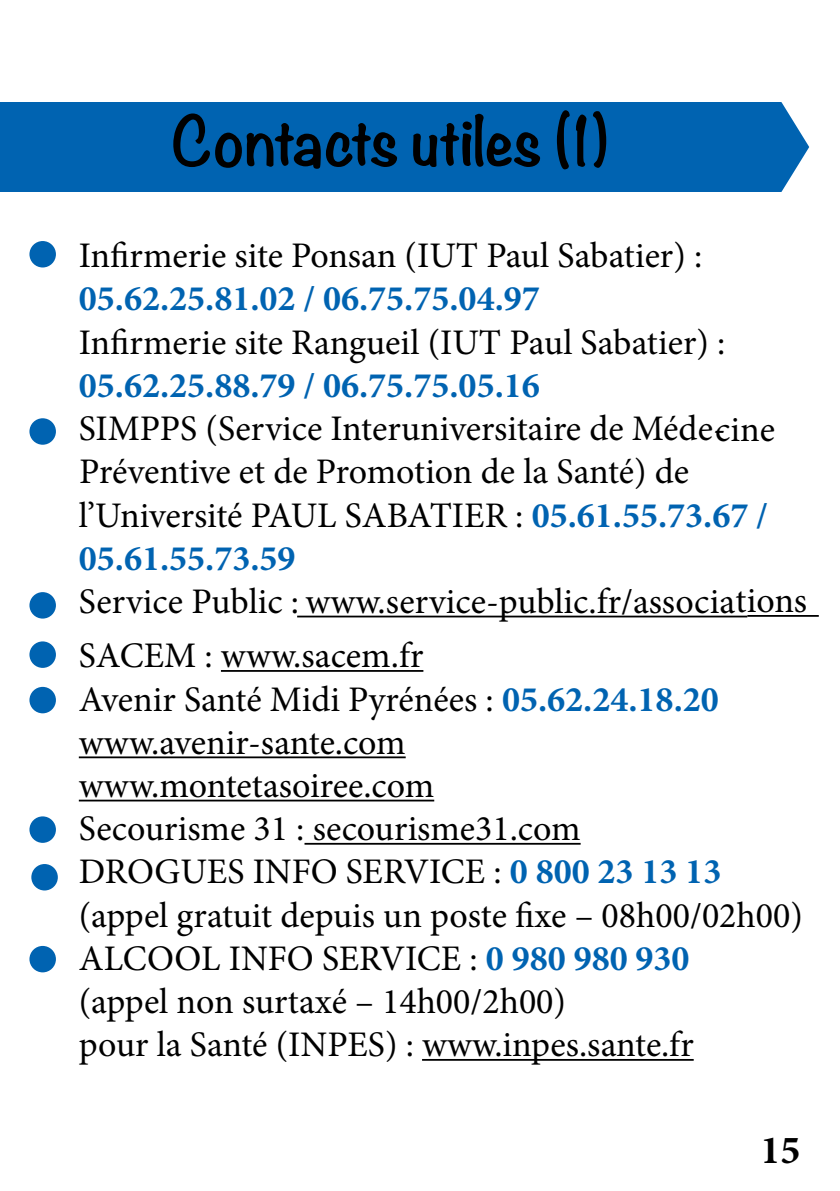
<style>
.page{position:relative;width:840px;height:1191px;background:#fff}
.page>*{position:absolute;margin:0;border:0;box-sizing:border-box;transform-origin:0 0}
.t1{font:700 60px "Noteworthy";letter-spacing:-.005em;color:#000}
.t2{font:700 40px "Minion Pro";color:#000}
.t3{font:36px/43.2px "Minion Pro";color:#000}
.t4{font:700 36px "Minion Pro";color:#0063b1}
.s1{font-weight:700;color:#0063b1}
</style>
<div class="page">
<div style="left:0;top:102px;width:780px;height:90px;background:#0063b1"></div>
<svg style="left:780px;top:102px;width:28px;height:90px"></svg>
<hr style="left:297px;top:615px;width:450px;height:2px;background:#000">
<hr style="left:747px;top:615px;width:71px;height:2px;background:#000">
<hr style="left:221px;top:670px;width:202px;height:2px;background:#000">
<hr style="left:79px;top:756px;width:326px;height:2px;background:#000">
<hr style="left:79px;top:799px;width:355px;height:2px;background:#000">
<hr style="left:304px;top:843px;width:276px;height:1px;background:#000">
<hr style="left:422px;top:1059px;width:271px;height:1px;background:#000">
<div style="left:29px;top:241px;width:27px;height:26px;background:#0063b1;border-radius:50%"></div>
<div style="left:29px;top:418px;width:27px;height:27px;background:#0063b1;border-radius:50%"></div>
<div style="left:29px;top:592px;width:27px;height:26px;background:#0063b1;border-radius:50%"></div>
<div style="left:29px;top:687px;width:27px;height:26px;background:#0063b1;border-radius:50%"></div>
<div style="left:29px;top:641px;width:27px;height:27px;background:#0063b1;border-radius:50%"></div>
<div style="left:29px;top:816px;width:27px;height:27px;background:#0063b1;border-radius:50%"></div>
<div style="left:29px;top:946px;width:27px;height:26px;background:#0063b1;border-radius:50%"></div>
<div style="left:31px;top:864px;width:27px;height:26px;background:#0063b1;border-radius:50%"></div>
<h1 class="t1" style="left:171px;top:88px;width:438px">Contacts utiles (1)</h1>
<p class="t3" style="left:79px;top:234px;width:624px">Infirmerie site Ponsan (IUT Paul Sabatier) :</p>
<p class="t4" style="left:79px;top:273px;width:462px">05.62.25.81.02 / 06.75.75.04.97</p>
<p class="t3" style="left:79px;top:321px;width:647px">Infirmerie site Rangueil (IUT Paul Sabatier) :</p>
<p class="t4" style="left:79px;top:360px;width:462px">05.62.25.88.79 / 06.75.75.05.16</p>
<p class="t3" style="left:79px;top:407px;width:697px">SIMPPS (Service Interuniversitaire de Méde-cine Préventive et de Promotion de la Santé) de l’Université PAUL SABATIER : <span class="s1">05.61.55.73.67 / 05.61.55.73.59</span></p>
<p class="t3" style="left:79px;top:574px;width:729px;line-height:54.4px">Service Public : www.service-public.fr/associations<br>SACEM : www.sacem.fr</p>
<p class="t3" style="left:79px;top:677px;width:725px">Avenir Santé Midi Pyrénées : <span class="s1">05.62.24.18.20 </span>www.avenir-sante.com<br>www.montetasoiree.com<br>Secourisme 31 : secourisme31.com<br>DROGUES INFO SERVICE : <span class="s1">0 800 23 13 13 </span>(appel gratuit depuis un poste fixe – 08h00/02h00)<br>ALCOOL INFO SERVICE : <span class="s1">0 980 980 930<br></span>(appel non surtaxé – 14h00/2h00)<br>pour la Santé (INPES) : www.inpes.sante.fr</p>
<p class="t2" style="left:760px;top:1122px;width:41px">15</p>
</div>
